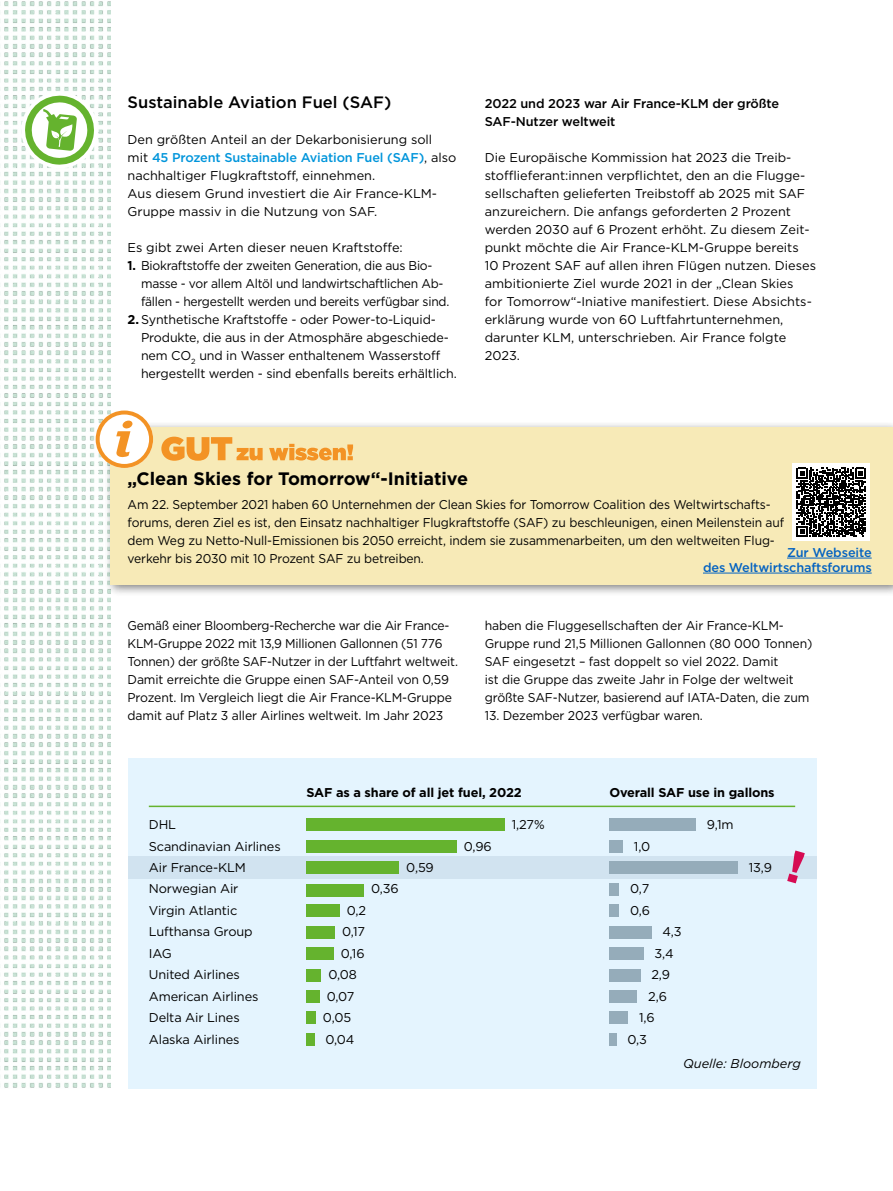
<style>
.page{position:relative;width:893px;height:1191px;background:#fff}
.page>*{position:absolute;margin:0;border:0;box-sizing:border-box;transform-origin:0 0}
.t1{font:700 18px "Gotham";color:#000}
.t2{font:500 16.5px "Gotham";color:#000}
.t3{font:12.75px/18px "Gotham";letter-spacing:-.01em;color:#000}
.t4{font:12.75px/18px "Gotham";letter-spacing:-.01em;color:#000;scale:.95 1}
.t5{font:12.75px/18px "Gotham";letter-spacing:-.01em;color:#000;scale:.96 1}
.t6{font:500 12.75px/18px "Gotham";letter-spacing:-.01em;color:#000}
.t7{font:700 12.75px "Gotham";letter-spacing:-.01em;color:#000}
.t8{font:500 12.75px/15px "Gotham";letter-spacing:-.01em;color:#0563c1;text-align:right}
.t9{font:italic 12.75px "Gotham";color:#000}
.s1{font-weight:500;color:#0095db}
.s2{font-weight:700}
</style>
<div class="page">
<div style="left:128px;top:758px;width:688px;height:331px;background:#e4f4fe"></div>
<div style="left:128px;top:856px;width:688px;height:22px;background:#d1e3f0"></div>
<div style="left:306px;top:818px;width:198px;height:13px;background:#65b32e"></div>
<div style="left:609px;top:818px;width:87px;height:13px;background:#95acba"></div>
<div style="left:306px;top:840px;width:150px;height:12px;background:#65b32e"></div>
<div style="left:609px;top:840px;width:14px;height:12px;background:#95acba"></div>
<div style="left:306px;top:861px;width:93px;height:13px;background:#65b32e"></div>
<div style="left:609px;top:861px;width:129px;height:13px;background:#95acba"></div>
<div style="left:306px;top:884px;width:58px;height:12px;background:#65b32e"></div>
<div style="left:609px;top:882px;width:10px;height:13px;background:#95acba"></div>
<div style="left:306px;top:904px;width:33px;height:13px;background:#65b32e"></div>
<div style="left:609px;top:904px;width:10px;height:13px;background:#95acba"></div>
<div style="left:306px;top:925px;width:29px;height:13px;background:#65b32e"></div>
<div style="left:609px;top:925px;width:43px;height:13px;background:#95acba"></div>
<div style="left:306px;top:947px;width:28px;height:13px;background:#65b32e"></div>
<div style="left:609px;top:947px;width:35px;height:13px;background:#95acba"></div>
<div style="left:306px;top:968px;width:15px;height:13px;background:#65b32e"></div>
<div style="left:609px;top:968px;width:31px;height:13px;background:#95acba"></div>
<div style="left:306px;top:990px;width:14px;height:12px;background:#65b32e"></div>
<div style="left:609px;top:990px;width:28px;height:12px;background:#95acba"></div>
<div style="left:306px;top:1011px;width:10px;height:13px;background:#65b32e"></div>
<div style="left:609px;top:1011px;width:19px;height:13px;background:#95acba"></div>
<div style="left:306px;top:1033px;width:8px;height:12px;background:#65b32e"></div>
<div style="left:609px;top:1033px;width:7px;height:12px;background:#95acba"></div>
<hr style="left:149px;top:805px;width:646px;height:2px;background:#65b32e">
<svg style="left:787px;top:850px;width:18px;height:33px"></svg>
<img style="left:0;top:1px;width:111px;height:1087px">
<div style="left:104px;top:421px;width:789px;height:175px;background:#000;opacity:.5"></div>
<div style="left:111px;top:427px;width:782px;height:157px;background:#f7eab7"></div>
<svg style="left:161px;top:436px;width:192px;height:25px"></svg>
<svg style="left:96px;top:410px;width:57px;height:58px"></svg>
<svg style="left:19px;top:90px;width:81px;height:80px"></svg>
<hr style="left:787px;top:558px;width:85px;height:1px;background:#0563c1">
<hr style="left:703px;top:573px;width:169px;height:1px;background:#0563c1">
<svg style="left:793px;top:463px;width:77px;height:77px"></svg>
<svg style="left:797px;top:468px;width:68px;height:68px;background:#535353"></svg>
<p class="t2" style="left:128px;top:91px;width:265px">Sustainable Aviation Fuel (SAF)</p>
<p class="t3" style="left:128px;top:130px;width:330px">Den größten Anteil an der Dekarbonisierung soll<br>mit <span class="s1">45 Prozent Sustainable Aviation Fuel (SAF)</span>, also nachhaltiger Flugkraftstoff, einnehmen.<br>Aus diesem Grund investiert die Air France-KLM-Gruppe massiv in die Nutzung von SAF.</p>
<p class="t3" style="left:128px;top:238px;width:277px">Es gibt zwei Arten dieser neuen Kraftstoffe:</p>
<p class="t4" style="left:141px;top:256px;width:326px;text-indent:-14px"><span class="s2">1.</span> Biokraftstoffe der zweiten Generation, die aus Bio&shy;masse - vor allem Altöl und landwirtschaftlichen Ab&shy;fällen - hergestellt werden und bereits verfügbar sind.</p>
<p class="t3" style="left:141px;top:310px;width:317px;text-indent:-14px"><span class="s2">2.</span> Synthetische Kraftstoffe - oder Power-to-Liquid-Produkte, die aus in der Atmosphäre abgeschiede&shy;nem CO<sub>2</sub> und in Wasser enthaltenem Wasserstoff hergestellt werden - sind ebenfalls bereits erhältlich.</p>
<p class="t6" style="left:485px;top:94px;width:296px">2022 und 2023 war Air France-KLM der größte<br>SAF-Nutzer weltweit</p>
<p class="t3" style="left:485px;top:148px;width:333px">Die Europäische Kommission hat 2023 die Treib&shy;stofflieferant:innen verpflichtet, den an die Flugge&shy;sellschaften gelieferten Treibstoff ab 2025 mit SAF anzureichern. Die anfangs geforderten 2 Prozent werden 2030 auf 6 Prozent erhöht. Zu diesem Zeit&shy;punkt möchte die Air France-KLM-Gruppe bereits<br>10 Prozent SAF auf allen ihren Flügen nutzen. Dieses ambitionierte Ziel wurde 2021 in der „Clean Skies<br>for Tomorrow“-Iniative manifestiert. Diese Absichts&shy;erklärung wurde von 60 Luftfahrtunternehmen, darunter KLM, unterschrieben. Air France folgte 2023.</p>
<h1 class="t1" style="left:128px;top:467px;width:342px">„Clean Skies for Tomorrow“-Initiative</h1>
<p class="t4" style="left:128px;top:495px;width:693px">Am 22. September 2021 haben 60 Unternehmen der Clean Skies for Tomorrow Coalition des Weltwirtschafts&shy;forums, deren Ziel es ist, den Einsatz nachhaltiger Flugkraftstoffe (SAF) zu beschleunigen, einen Meilenstein auf dem Weg zu Netto-Null-Emissionen bis 2050 erreicht, indem sie zusammenarbeiten, um den weltweiten Flug&shy;verkehr bis 2030 mit 10 Prozent SAF zu betreiben.</p>
<p class="t8" style="left:703px;top:544px;width:170px">Zur Webseite<br>des Weltwirtschaftsforums</p>
<p class="t4" style="left:128px;top:616px;width:349px">Gemäß einer Bloomberg-Recherche war die Air France-KLM-Gruppe 2022 mit 13,9 Millionen Gallonnen (51 776<br>Tonnen) der größte SAF-Nutzer in der Luftfahrt weltweit.<br>Damit erreichte die Gruppe einen SAF-Anteil von 0,59<br>Prozent. Im Vergleich liegt die Air France-KLM-Gruppe damit auf Platz 3 aller Airlines weltweit. Im Jahr 2023</p>
<p class="t5" style="left:485px;top:616px;width:343px">haben die Fluggesellschaften der Air France-KLM-Gruppe rund 21,5 Millionen Gallonnen (80 000 Tonnen)<br>SAF eingesetzt – fast doppelt so viel 2022. Damit<br>ist die Gruppe das zweite Jahr in Folge der weltweit größte SAF-Nutzer, basierend auf IATA-Daten, die zum</p>
<p class="t5" style="left:485px;top:706px;width:229px">13. Dezember 2023 verfügbar waren.</p>
<p class="t7" style="left:306px;top:784px;width:217px">SAF as a share of all jet fuel, 2022</p>
<p class="t7" style="left:609px;top:784px;width:167px">Overall SAF use in gallons</p>
<p class="t3" style="left:149px;top:815px;width:29px">DHL</p>
<p class="t3" style="left:512px;top:815px;width:34px">1,27%</p>
<p class="t3" style="left:707px;top:815px;width:28px">9,1m</p>
<p class="t3" style="left:149px;top:836px;width:133px">Scandinavian Airlines</p>
<p class="t3" style="left:464px;top:836px;width:30px">0,96</p>
<p class="t3" style="left:634px;top:836px;width:18px">1,0</p>
<p class="t3" style="left:149px;top:858px;width:99px">Air France-KLM</p>
<p class="t3" style="left:406px;top:858px;width:29px">0,59</p>
<p class="t3" style="left:749px;top:858px;width:25px">13,9</p>
<p class="t3" style="left:149px;top:879px;width:91px">Norwegian Air</p>
<p class="t3" style="left:371px;top:879px;width:29px">0,36</p>
<p class="t3" style="left:630px;top:879px;width:21px">0,7</p>
<p class="t3" style="left:149px;top:901px;width:90px">Virgin Atlantic</p>
<p class="t3" style="left:347px;top:901px;width:21px">0,2</p>
<p class="t3" style="left:630px;top:901px;width:21px">0,6</p>
<p class="t3" style="left:149px;top:922px;width:105px">Lufthansa Group</p>
<p class="t3" style="left:342px;top:922px;width:25px">0,17</p>
<p class="t3" style="left:662px;top:922px;width:21px">4,3</p>
<p class="t3" style="left:149px;top:944px;width:25px">IAG</p>
<p class="t3" style="left:341px;top:944px;width:25px">0,16</p>
<p class="t3" style="left:655px;top:944px;width:21px">3,4</p>
<p class="t3" style="left:149px;top:965px;width:92px">United Airlines</p>
<p class="t3" style="left:328px;top:965px;width:30px">0,08</p>
<p class="t3" style="left:651px;top:965px;width:20px">2,9</p>
<p class="t3" style="left:149px;top:987px;width:111px">American Airlines</p>
<p class="t3" style="left:327px;top:987px;width:29px">0,07</p>
<p class="t3" style="left:648px;top:987px;width:20px">2,6</p>
<p class="t3" style="left:149px;top:1008px;width:92px">Delta Air Lines</p>
<p class="t3" style="left:323px;top:1008px;width:30px">0,05</p>
<p class="t3" style="left:639px;top:1008px;width:17px">1,6</p>
<p class="t3" style="left:149px;top:1029px;width:92px">Alaska Airlines</p>
<p class="t3" style="left:325px;top:1029px;width:31px">0,04</p>
<p class="t3" style="left:627px;top:1029px;width:21px">0,3</p>
<p class="t9" style="left:683px;top:1055px;width:119px">Quelle: Bloomberg</p>
</div>
